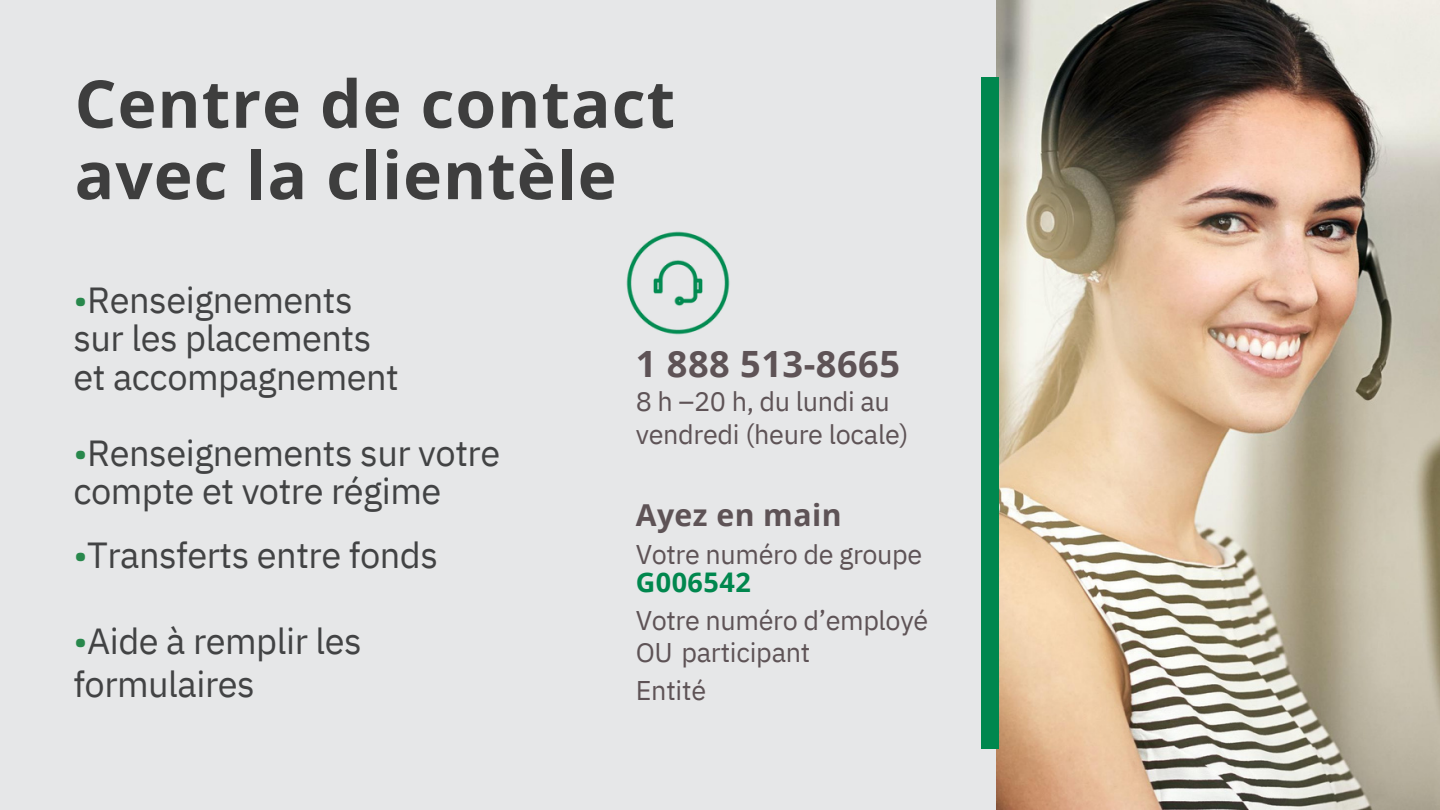
<style>
.page{position:relative;width:1440px;height:810px;background:#fff}
.page>*{position:absolute;margin:0;border:0;box-sizing:border-box;transform-origin:0 0}
.t1{font:700 66px "Open Sans";letter-spacing:.015em;color:#3e3e3e}
.t2{font:700 65.85px "Open Sans";letter-spacing:.015em;color:#3e3e3e}
.t3{font:36.15px/38.2px "IBM Plex Sans";letter-spacing:-.015em;color:#424344}
.t4{font:700 36.15px "Open Sans";letter-spacing:.015em;color:#5e5356}
.t5{font:700 30.3px "Open Sans";letter-spacing:.015em;color:#5e5356}
.t6{font:27px/38.2px "IBM Plex Sans";letter-spacing:-.015em;color:#5e5356}
.t7{font:700 27px "Open Sans";letter-spacing:.02em;color:#00874e}
.s1{color:#28884c}
</style>
<div class="page">
<div style="left:3px;top:0;width:1437px;height:803px;background:#e6e7e8"></div>
<img style="left:626px;top:231px;width:104px;height:104px">
<img style="left:997px;top:0;width:443px;height:810px">
<div style="left:981px;top:77px;width:18px;height:672px;background:#00874e"></div>
<p class="t1" style="left:75px;top:57px;width:602px">Centre de contact</p>
<p class="t2" style="left:75px;top:129px;width:543px">avec la clientèle</p>
<p class="t3" style="left:73px;top:280px;width:300px"><span class="s1">•</span>Renseignements sur les placements</p>
<p class="t3" style="left:73px;top:358px;width:327px">et accompagnement</p>
<p class="t3" style="left:73px;top:433px;width:428px"><span class="s1">•</span>Renseignements sur votre compte et votre régime</p>
<p class="t3" style="left:73px;top:536px;width:366px"><span class="s1">•</span>Transferts entre fonds</p>
<p class="t3" style="left:73px;top:622px;width:290px"><span class="s1">•</span>Aide à remplir les</p>
<p class="t3" style="left:73px;top:664px;width:183px">formulaires</p>
<p class="t4" style="left:636px;top:339px;width:266px">1 888 513-8665</p>
<p class="t6" style="left:636px;top:382px;width:256px">8 h –20 h, du lundi au</p>
<p class="t6" style="left:636px;top:415px;width:274px">vendredi (heure locale)</p>
<p class="t5" style="left:636px;top:494px;width:207px">Ayez en main</p>
<p class="t6" style="left:636px;top:535px;width:288px">Votre numéro de groupe</p>
<p class="t7" style="left:636px;top:563px;width:117px">G006542</p>
<p class="t6" style="left:636px;top:601px;width:294px">Votre numéro d’employé</p>
<p class="t6" style="left:636px;top:632px;width:176px">OU participant<br>Entité</p>
</div>
